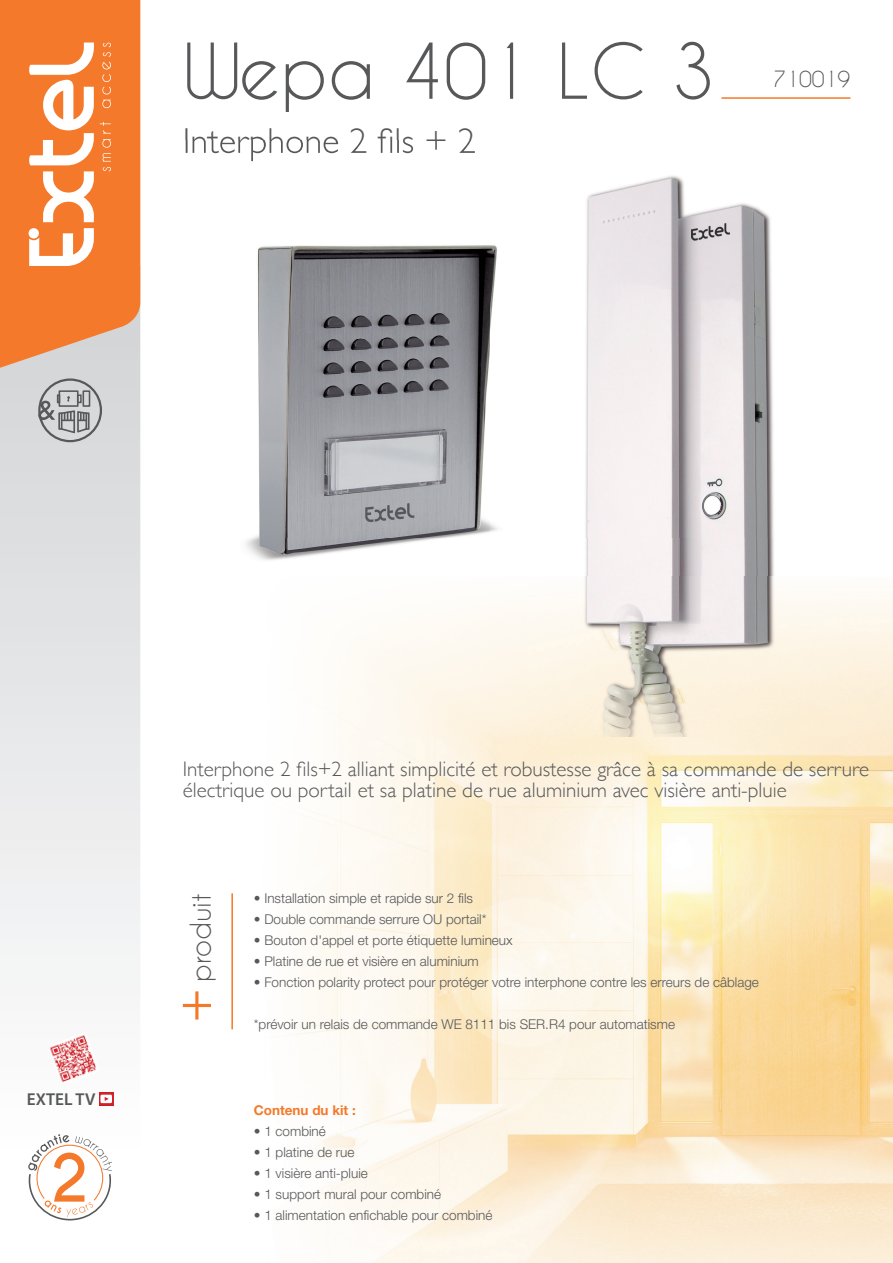
<style>
.page{position:relative;width:893px;height:1263px;background:#fff}
.page>*{position:absolute;margin:0;border:0;box-sizing:border-box;transform-origin:0 0}
.t1{font:72px "Caviar Dreams";color:#57585a}
.t2{font:700 61.95px "Caviar Dreams";color:#f4792a}
.t3{font:300 36px "Gill Sans";color:#57585a}
.t4{font:27px "Caviar Dreams";color:#57585a}
.t5{font:300 21px/21px "Gill Sans";color:#57585a}
.t6{font:21px "Caviar Dreams";color:#57585a}
.t7{font:600 17.25px "Myriad Pro";color:#57585a}
.t8{font:300 13.5px "Helvetica Neue LT Std";color:#57585a}
.t9{font:700 13.5px "Helvetica Neue LT Std";color:#f4792a}
</style>
<div class="page">
<svg style="left:0;top:375px;width:140px;height:731px"></svg>
<svg style="left:0;top:0;width:140px;height:375px;background:#f0833d"></svg>
<img style="left:840px;top:595px;width:53px;height:668px">
<img style="left:285px;top:737px;width:555px;height:526px">
<svg style="left:183px;top:991px;width:28px;height:28px"></svg>
<hr style="left:231px;top:893px;width:2px;height:136px;background:#f4792a">
<svg style="left:43px;top:171px;width:51px;height:51px"></svg>
<svg style="left:29px;top:43px;width:65px;height:122px"></svg>
<svg style="left:100px;top:122px;width:11px;height:49px"></svg>
<svg style="left:102px;top:100px;width:9px;height:8px"></svg>
<svg style="left:102px;top:43px;width:9px;height:51px"></svg>
<svg style="left:29px;top:228px;width:65px;height:38px"></svg>
<div style="left:29px;top:228px;width:10px;height:10px;background:#fff;border-radius:50%"></div>
<svg style="left:28px;top:1134px;width:84px;height:87px"></svg>
<svg style="left:48px;top:1032px;width:52px;height:54px"></svg>
<img style="left:48px;top:1033px;width:52px;height:52px">
<img style="left:99px;top:1092px;width:14px;height:13px">
<div style="left:100px;top:1095px;width:12px;height:8px;background:#fff;border-radius:2px"></div>
<svg style="left:105px;top:1097px;width:4px;height:4px"></svg>
<hr style="left:721px;top:97px;width:129px;height:2px;background:#f4792a">
<div style="left:38px;top:378px;width:64px;height:64px;border:2px solid #57585a;border-radius:50%"></div>
<div style="left:59px;top:390px;width:20px;height:17px;border:2px solid #57585a"></div>
<div style="left:83px;top:390px;width:7px;height:17px;border:2px solid #57585a"></div>
<svg style="left:38px;top:394px;width:52px;height:39px;background:#a9aaac"></svg>
<img style="left:185px;top:141px;width:589px;height:397px">
<img style="left:245px;top:538px;width:40px;height:22px">
<img style="left:285px;top:538px;width:489px;height:38px">
<img style="left:325px;top:576px;width:525px;height:161px">
<img style="left:186px;top:141px;width:289px;height:20px">
<h1 class="t1" style="left:183px;top:28px;width:534px">Wepa 401 LC 3</h1>
<h3 class="t3" style="left:183px;top:113px;width:295px">Interphone 2 fils + 2</h3>
<h3 class="t6" style="left:773px;top:66px;width:78px">710019</h3>
<p class="t7" style="left:27px;top:1088px;width:70px">EXTEL TV</p>
<h2 class="t2" style="left:49px;top:1141px;width:41px">2</h2>
<h3 class="t5" style="left:183px;top:757px;width:688px">Interphone 2 fils+2 alliant simplicité et robustesse grâce à sa commande de serrure électrique ou portail et sa platine de rue aluminium avec visière anti-pluie</h3>
<h3 class="t4" style="left:185px;top:982px;width:90px;rotate:-90deg">produit</h3>
<p class="t8" style="left:254px;top:890px;width:221px">• Installation simple et rapide sur 2 fils</p>
<p class="t8" style="left:254px;top:911px;width:234px">• Double commande serrure OU portail*</p>
<p class="t8" style="left:254px;top:932px;width:260px">• Bouton d'appel et porte étiquette lumineux</p>
<p class="t8" style="left:254px;top:953px;width:226px">• Platine de rue et visière en aluminium</p>
<p class="t8" style="left:254px;top:974px;width:506px">• Fonction polarity protect pour protéger votre interphone contre les erreurs de câblage</p>
<p class="t8" style="left:254px;top:1016px;width:423px">*prévoir un relais de commande WE 8111 bis SER.R4 pour automatisme</p>
<p class="t9" style="left:254px;top:1101px;width:104px">Contenu du kit :</p>
<p class="t8" style="left:254px;top:1122px;width:74px">• 1 combiné</p>
<p class="t8" style="left:254px;top:1143px;width:102px">• 1 platine de rue</p>
<p class="t8" style="left:254px;top:1164px;width:116px">• 1 visière anti-pluie</p>
<p class="t8" style="left:254px;top:1185px;width:189px">• 1 support mural pour combiné</p>
<p class="t8" style="left:254px;top:1206px;width:240px">• 1 alimentation enfichable pour combiné</p>
</div>
